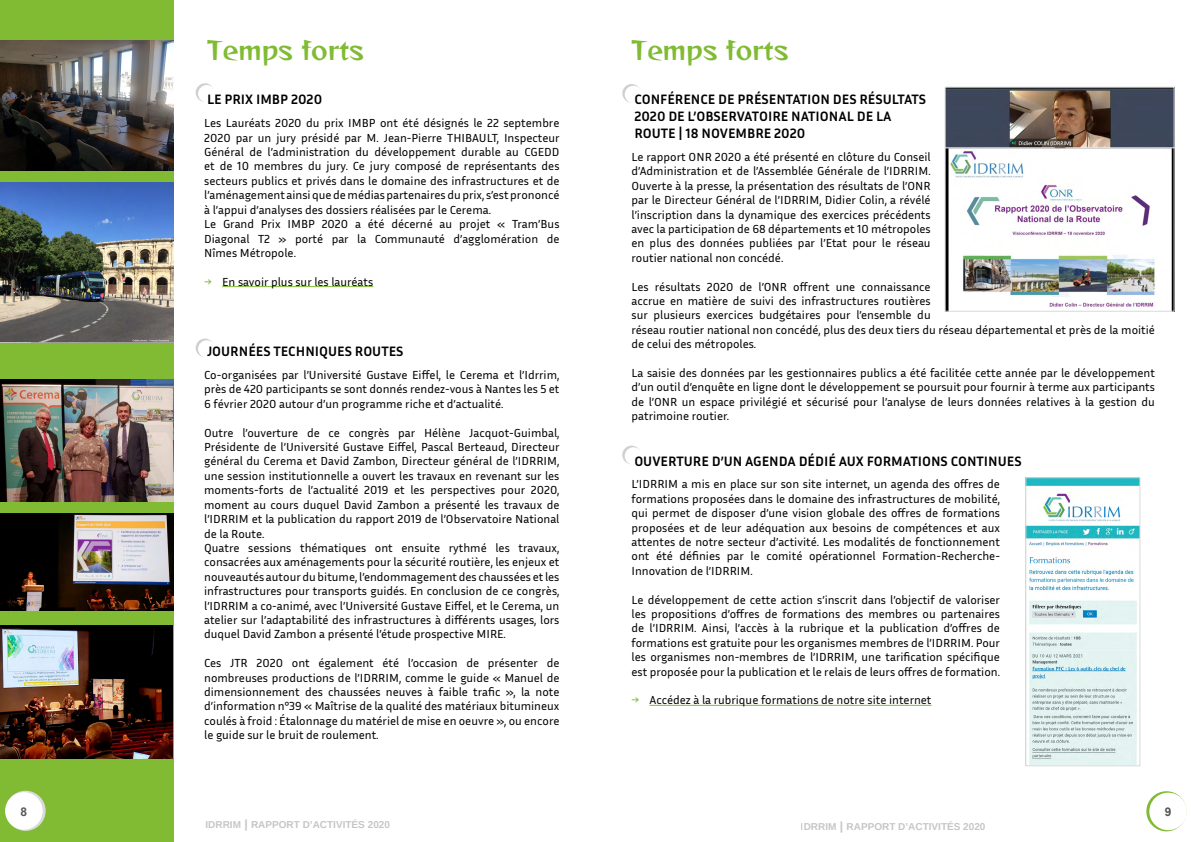
<style>
.page{position:relative;width:1191px;height:842px;background:#fff}
.page>*{position:absolute;margin:0;border:0;box-sizing:border-box;transform-origin:0 0}
.t1{font:25px "Reggae One";color:#80bb33}
.t2{font:700 14px/16.8px "Inria Sans";color:#000}
.t3{font:12px/14.4px "Inria Sans";color:#000;text-align:justify}
.t4{font:700 12px "Arial";color:#575756}
.t5{font:700 10px "Arimo";color:#c6c6c6}
.s1{color:#80bb33}
.s2{font-size:12px}
</style>
<div class="page">
<svg style="left:1146px;top:791px;width:40px;height:40px"></svg>
<div style="left:1149px;top:793px;width:37px;height:37px;background:#fff;border-radius:50%"></div>
<div style="left:0;top:0;width:173px;height:842px;background:#80bb33"></div>
<hr style="left:222px;top:286px;width:151px;height:1px;background:#80bb35">
<hr style="left:649px;top:705px;width:282px;height:1px;background:#80bb35">
<svg style="left:6px;top:791px;width:40px;height:40px"></svg>
<div style="left:5px;top:792px;width:38px;height:38px;background:#fff;border-radius:50%"></div>
<img style="left:0;top:40px;width:173px;height:130px">
<img style="left:0;top:183px;width:173px;height:160px">
<img style="left:0;top:380px;width:173px;height:122px">
<img style="left:0;top:513px;width:173px;height:98px">
<img style="left:0;top:625px;width:173px;height:134px">
<img style="left:947px;top:89px;width:225px;height:220px">
<div style="left:945px;top:87px;width:229px;height:224px;border:1px solid #dadada"></div>
<img style="left:1027px;top:479px;width:111px;height:285px">
<div style="left:1025px;top:477px;width:115px;height:289px;border:1px solid #dadada"></div>
<svg style="left:196px;top:83px;width:18px;height:19px"></svg>
<div style="left:198px;top:85px;width:17px;height:17px;background:#fff;border-radius:50%"></div>
<div style="left:196px;top:339px;width:18px;height:18px;background:#d0d0d0;border-radius:50%"></div>
<div style="left:198px;top:340px;width:17px;height:18px;background:#fff;border-radius:50%"></div>
<svg style="left:622px;top:84px;width:19px;height:19px"></svg>
<div style="left:624px;top:86px;width:18px;height:17px;background:#fff;border-radius:50%"></div>
<div style="left:622px;top:446px;width:19px;height:18px;background:#d0d0d0;border-radius:50%"></div>
<div style="left:624px;top:447px;width:18px;height:18px;background:#fff;border-radius:50%"></div>
<p class="t4" style="left:21px;top:803px;width:8px">8</p>
<h1 class="t1" style="left:207px;top:33px;width:158px">Temps forts</h1>
<h1 class="t1" style="left:631px;top:33px;width:158px">Temps forts</h1>
<p class="t2" style="left:207px;top:91px;width:117px">LE PRIX IMBP 2020</p>
<p class="t3" style="left:204px;top:116px;width:357px;text-align:left">Les Lauréats 2020 du prix IMBP ont été désignés le 22 septembre 2020 par un jury présidé par M. Jean-Pierre THIBAULT, Inspecteur Général de l’administration du développement durable au CGEDD et de 10 membres du jury. Ce jury composé de représentants des secteurs publics et privés dans le domaine des infrastructures et de l’aménagement ainsi que de médias partenaires du prix, s’est prononcé à l’appui d’analyses des dossiers réalisées par le Cerema.<br>Le Grand Prix IMBP 2020 a été décerné au projet « Tram’Bus Diagonal T2 » porté par la Communauté d’agglomération de Nîmes Métropole.</p>
<p class="t3" style="left:204px;top:274px;width:171px"><span class="s1">→</span> En savoir plus sur les lauréats</p>
<p class="t2" style="left:634px;top:91px;width:293px">CONFÉRENCE DE PRÉSENTATION DES RÉSULTATS<br>2020 DE L’OBSERVATOIRE NATIONAL DE LA<br>ROUTE | 18 NOVEMBRE 2020</p>
<p class="t3" style="left:631px;top:149px;width:301px">Le rapport ONR 2020 a été présenté en clôture du Conseil d’Administration et de l’Assemblée Générale de l’IDRRIM.<br>Ouverte à la presse, la présentation des résultats de l’ONR par le Directeur Général de l’IDRRIM, Didier Colin, a révélé l’inscription dans la dynamique des exercices précédents avec la participation de 68 départements et 10 métropoles en plus des données publiées par l’Etat pour le réseau routier national non concédé.</p>
<p class="t3" style="left:631px;top:279px;width:525px;text-align:left">Les résultats 2020 de l’ONR offrent une connaissance<br>accrue en matière de suivi des infrastructures routières<br>sur plusieurs exercices budgétaires pour l’ensemble du<br>réseau routier national non concédé, plus des deux tiers du réseau départemental et près de la moitié de celui des métropoles.</p>
<p class="t3" style="left:631px;top:365px;width:525px">La saisie des données par les gestionnaires publics a été facilitée cette année par le développement d’un outil d’enquête en ligne dont le développement se poursuit pour fournir à terme aux participants de l’ONR un espace privilégié et sécurisé pour l’analyse de leurs données relatives à la gestion du patrimoine routier.</p>
<p class="t2" style="left:634px;top:452px;width:389px">OUVERTURE D’UN AGENDA DÉDIÉ AUX FORMATIONS CONTINUES</p>
<p class="t3" style="left:631px;top:477px;width:370px">L’IDRRIM a mis en place sur son site internet, un agenda des offres de formations proposées dans le domaine des infrastructures de mobilité, qui permet de disposer d’une vision globale des offres de formations proposées et de leur adéquation aux besoins de compétences et aux attentes de notre secteur d’activité. Les modalités de fonctionnement ont été définies par le comité opérationnel Formation-Recherche-Innovation de l’IDRRIM.</p>
<p class="t3" style="left:631px;top:592px;width:370px">Le développement de cette action s’inscrit dans l’objectif de valoriser les propositions d’offres de formations des membres ou partenaires de l’IDRRIM. Ainsi, l’accès à la rubrique et la publication d’offres de formations est gratuite pour les organismes membres de l’IDRRIM. Pour les organismes non-membres de l’IDRRIM, une tarification spécifique est proposée pour la publication et le relais de leurs offres de formation.</p>
<p class="t3" style="left:631px;top:693px;width:301px"><span class="s1">→</span> Accédez à la rubrique formations de notre site internet</p>
<p class="t2" style="left:207px;top:343px;width:198px">JOURNÉES TECHNIQUES ROUTES</p>
<p class="t3" style="left:204px;top:367px;width:357px">Co-organisées par l’Université Gustave Eiffel, le Cerema et l’Idrrim, près de 420 participants se sont donnés rendez-vous à Nantes les 5 et 6 février 2020 autour d’un programme riche et d’actualité.</p>
<p class="t3" style="left:204px;top:425px;width:357px;text-align:left">Outre l’ouverture de ce congrès par Hélène Jacquot-Guimbal, Présidente de l’Université Gustave Eiffel, Pascal Berteaud, Directeur général du Cerema et David Zambon, Directeur général de l’IDRRIM, une session institutionnelle a ouvert les travaux en revenant sur les moments-forts de l’actualité 2019 et les perspectives pour 2020, moment au cours duquel David Zambon a présenté les travaux de l’IDRRIM et la publication du rapport 2019 de l’Observatoire National de la Route.<br>Quatre sessions thématiques ont ensuite rythmé les travaux, consacrées aux aménagements pour la sécurité routière, les enjeux et nouveautés autour du bitume, l’endommagement des chaussées et les infrastructures pour transports guidés. En conclusion de ce congrès, l’IDRRIM a co-animé, avec l’Université Gustave Eiffel, et le Cerema, un atelier sur l’adaptabilité des infrastructures à différents usages, lors duquel David Zambon a présenté l’étude prospective MIRE.</p>
<p class="t3" style="left:204px;top:655px;width:357px">Ces JTR 2020 ont également été l’occasion de présenter de nombreuses productions de l’IDRRIM, comme le guide « Manuel de dimensionnement des chaussées neuves à faible trafic », la note d’information n°39 « Maîtrise de la qualité des matériaux bitumineux coulés à froid : Étalonnage du matériel de mise en oeuvre », ou encore le guide sur le bruit de roulement.</p>
<p class="t5" style="left:205px;top:817px;width:186px">IDRRIM <span class="s2">|</span> RAPPORT D’ACTIVITÉS 2020</p>
<p class="t5" style="left:801px;top:819px;width:186px">IDRRIM <span class="s2">|</span> RAPPORT D’ACTIVITÉS 2020</p>
<p class="t4" style="left:1165px;top:803px;width:8px">9</p>
</div>
